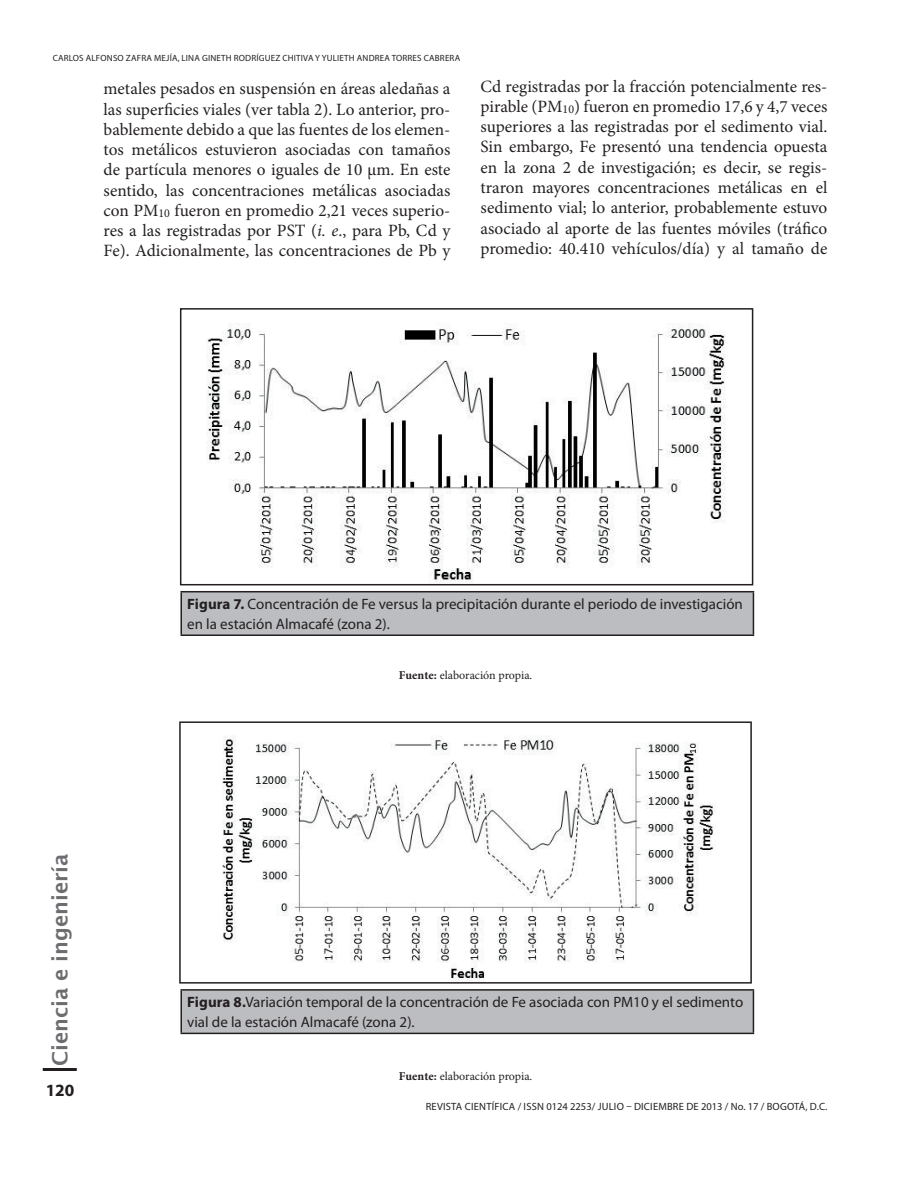
<style>
.page{position:relative;width:910px;height:1186px;background:#fff}
.page>*{position:absolute;margin:0;border:0;box-sizing:border-box;transform-origin:0 0}
.t1{font:600 21px "Lucida Sans";color:#6c6d70}
.TEXTO11{font:17.25px/20.2px "Minion Pro";color:#231f20;text-align:justify}
.t2{font:700 17.25px "Myriad Pro";color:#231f20}
._5TC{font:15px/20.2px "Myriad Pro";color:#231f20}
.fuente_figura{font:12px "Minion Pro";letter-spacing:-.005em;color:#231f20}
.t3{font:10.5px "Myriad Pro";letter-spacing:.02em;color:#231f20}
.t4{font:9px "Myriad Pro";letter-spacing:.02em;color:#231f20}
.s1{font-style:italic}
.s2{font-weight:700}
</style>
<div class="page">
<div style="left:43px;top:1068px;width:34px;height:3px;border:2px solid #231f20"></div>
<img style="left:206px;top:323px;width:520px;height:259px">
<div style="left:180px;top:308px;width:573px;height:277px;border:2px solid #231f20"></div>
<div style="left:181px;top:591px;width:572px;height:44px;background:#bcbdc0"></div>
<hr style="left:180px;top:591px;width:573px;height:1px;background:#231f20">
<hr style="left:180px;top:592px;width:2px;height:42px;background:#231f20">
<hr style="left:752px;top:592px;width:1px;height:42px;background:#231f20">
<hr style="left:180px;top:634px;width:573px;height:2px;background:#231f20">
<img style="left:222px;top:735px;width:492px;height:245px">
<div style="left:179px;top:721px;width:572px;height:262px;border:2px solid #231f20"></div>
<div style="left:181px;top:989px;width:572px;height:44px;background:#bcbdc0"></div>
<hr style="left:180px;top:989px;width:573px;height:1px;background:#231f20">
<hr style="left:180px;top:990px;width:2px;height:42px;background:#231f20">
<hr style="left:752px;top:990px;width:1px;height:42px;background:#231f20">
<hr style="left:180px;top:1032px;width:573px;height:2px;background:#231f20">
<p class="t4" style="left:53px;top:53px;width:409px">CARLOS ALFONSO ZAFRA MEJÍA, LINA GINETH RODRÍGUEZ CHITIVA Y YULIETH ANDREA TORRES CABRERA</p>
<p class="TEXTO11" style="left:103px;top:79px;width:348px">metales pesados en suspensión en áreas aledañas a las superficies viales (ver tabla 2). Lo anterior, pro&shy;bablemente debido a que las fuentes de los elemen&shy;tos metálicos estuvieron asociadas con tamaños de partícula menores o iguales de 10 µm. En este sentido, las concentraciones metálicas asociadas con PM<sub>10</sub> fueron en promedio 2,21 veces superio&shy;res a las registradas por PST (<span class="s1">i. e</span>., para Pb, Cd y Fe). Adicionalmente, las concentraciones de Pb y</p>
<p class="TEXTO11" style="left:480px;top:76px;width:348px">Cd registradas por la fracción potencialmente res&shy;pirable (PM<sub>10</sub>) fueron en promedio 17,6 y 4,7 veces superiores a las registradas por el sedimento vial.<br>Sin embargo, Fe presentó una tendencia opuesta en la zona 2 de investigación; es decir, se regis&shy;traron mayores concentraciones metálicas en el sedimento vial; lo anterior, probablemente estuvo asociado al aporte de las fuentes móviles (tráfico promedio: 40.410 vehículos/día) y al tamaño de</p>
<p class="_5TC" style="left:187px;top:593px;width:557px"><span class="s2">Figura 7.</span> Concentración de Fe versus la precipitación durante el periodo de investigación en la estación Almacafé (zona 2).</p>
<p class="t1" style="left:48px;top:1065px;width:214px;rotate:-90deg">Ciencia e ingeniería</p>
<p class="t2" style="left:46px;top:1078px;width:30px">120</p>
<p class="fuente_figura" style="left:398px;top:667px;width:135px"><span class="s2">Fuente:</span> elaboración propia.</p>
<p class="_5TC" style="left:187px;top:991px;width:557px"><span class="s2">Figura 8.</span>Variación temporal de la concentración de Fe asociada con PM10 y el sedimento vial de la estación Almacafé (zona 2).</p>
<p class="fuente_figura" style="left:398px;top:1067px;width:135px"><span class="s2">Fuente:</span> elaboración propia.</p>
<p class="t3" style="left:425px;top:1100px;width:403px">REVISTA CIENTÍFICA / ISSN 0124 2253/ JULIO – DICIEMBRE DE 2013 / No. 17 / BOGOTÁ, D.C.</p>
</div>
